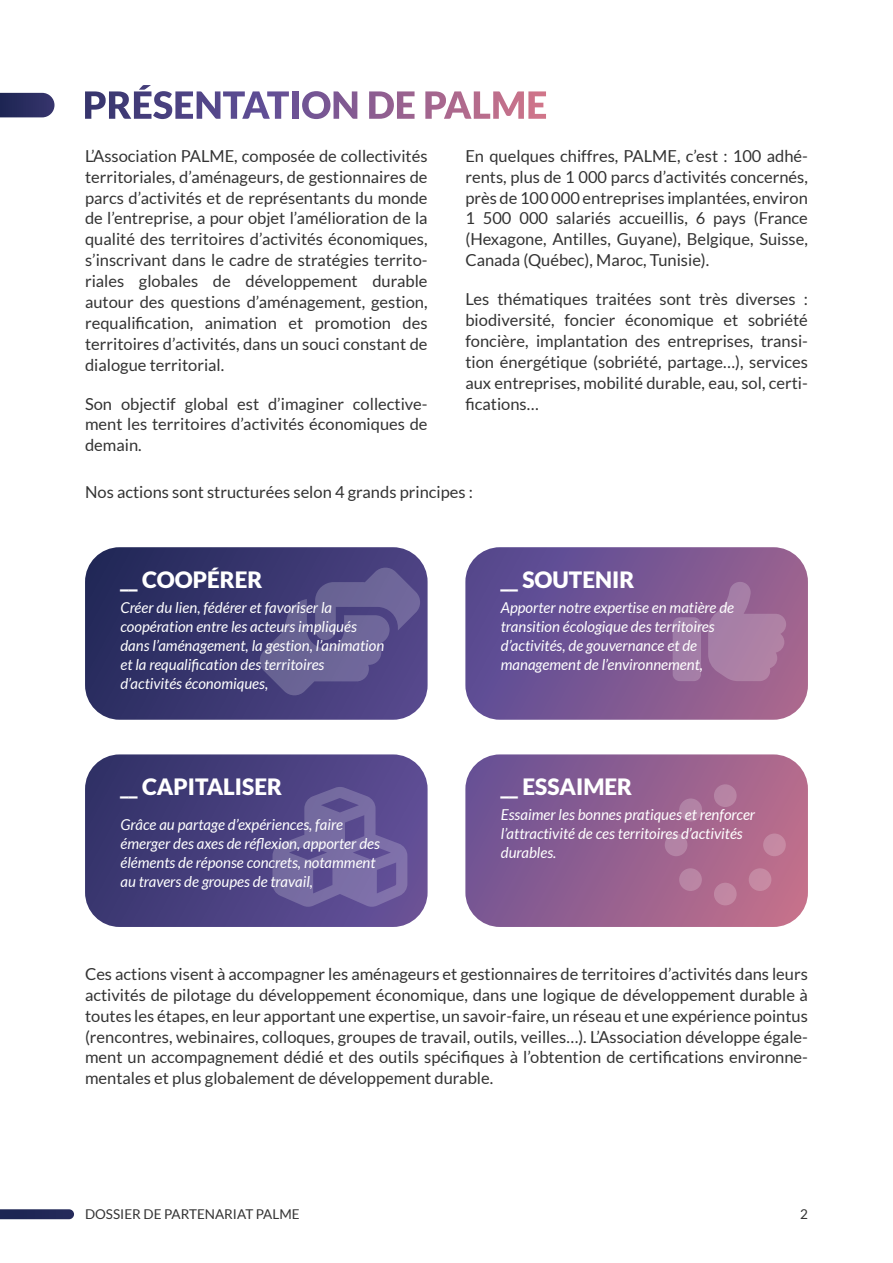
<style>
.page{position:relative;width:893px;height:1263px;background:#fff}
.page>*{position:absolute;margin:0;border:0;box-sizing:border-box;transform-origin:0 0}
.t1{font:900 22.5px "Lato";color:#fff}
.t2{font:16.5px/20.9px "Lato";color:#333;text-align:justify}
.t3{font:italic 15px/19px "Lato";color:#fff}
.t4{font:13.5px "Lato";color:#333}
</style>
<div class="page">
<svg style="left:85px;top:85px;width:204px;height:34px"></svg>
<div style="left:292px;top:91px;width:6px;height:28px;background:#6d5295"></div>
<svg style="left:302px;top:91px;width:55px;height:28px"></svg>
<svg style="left:369px;top:91px;width:46px;height:28px"></svg>
<svg style="left:425px;top:91px;width:121px;height:28px"></svg>
<svg style="left:0;top:93px;width:55px;height:24px"></svg>
<svg style="left:0;top:1209px;width:74px;height:10px"></svg>
<div style="left:85px;top:547px;width:343px;height:173px;background:linear-gradient(to right,#23285a,#574a8c);border-radius:35px"></div>
<div style="left:85px;top:754px;width:343px;height:173px;background:linear-gradient(to right,#34336b,#635097);border-radius:35px"></div>
<svg style="left:258px;top:566px;width:164px;height:131px;background:#585189"></svg>
<svg style="left:272px;top:786px;width:135px;height:121px;background:#695d99"></svg>
<div style="left:465px;top:547px;width:343px;height:173px;background:linear-gradient(to right,#564a95,#a46690);border-radius:35px"></div>
<div style="left:465px;top:754px;width:343px;height:173px;background:linear-gradient(to right,#6f5395,#bd6f8c);border-radius:35px"></div>
<svg style="left:665px;top:784px;width:121px;height:121px;background:#ae6e91"></svg>
<svg style="left:673px;top:581px;width:113px;height:100px;background:#9e729d"></svg>
<p class="t2" style="left:85px;top:146px;width:344px">L’Association PALME, composée de collectivités territoriales, d’aménageurs, de gestionnaires de parcs d’activités et de représentants du monde de l’entreprise, a pour objet l’amélioration de la qualité des territoires d’activités économiques, s’inscrivant dans le cadre de stratégies territo&shy;riales globales de développement durable autour des questions d’aménagement, gestion, requalification, animation et promotion des territoires d’activités, dans un souci constant de dialogue territorial.</p>
<p class="t2" style="left:85px;top:394px;width:344px">Son objectif global est d’imaginer collective&shy;ment les territoires d’activités économiques de demain.</p>
<p class="t2" style="left:465px;top:146px;width:344px">En quelques chiffres, PALME, c’est : 100 adhé&shy;rents, plus de 1 000 parcs d’activités concernés, près de 100 000 entreprises implantées, environ 1 500 000 salariés accueillis, 6 pays (France (Hexagone, Antilles, Guyane), Belgique, Suisse, Canada (Québec), Maroc, Tunisie).</p>
<p class="t2" style="left:465px;top:290px;width:344px">Les thématiques traitées sont très diverses : biodiversité, foncier économique et sobriété foncière, implantation des entreprises, transi&shy;tion énergétique (sobriété, partage…), services aux entreprises, mobilité durable, eau, sol, certi&shy;fications…</p>
<p class="t2" style="left:85px;top:483px;width:389px">Nos actions sont structurées selon 4 grands principes :</p>
<h1 class="t1" style="left:120px;top:570px;width:144px">__ COOPÉRER</h1>
<p class="t3" style="left:120px;top:599px;width:265px">Créer du lien, fédérer et favoriser la coopération entre les acteurs impliqués dans l’aménagement, la gestion, l’animation et la requalification des territoires d’activités économiques,</p>
<h1 class="t1" style="left:500px;top:570px;width:135px">__ SOUTENIR</h1>
<p class="t3" style="left:501px;top:599px;width:235px">Apporter notre expertise en matière de transition écologique des territoires d’activités, de gouvernance et de management de l’environnement,</p>
<h1 class="t1" style="left:120px;top:777px;width:164px">__ CAPITALISER</h1>
<p class="t3" style="left:120px;top:816px;width:261px">Grâce au partage d’expériences, faire émerger des axes de réflexion, apporter des éléments de réponse concrets, notamment au travers de groupes de travail,</p>
<h1 class="t1" style="left:500px;top:777px;width:133px">__ ESSAIMER</h1>
<p class="t3" style="left:501px;top:806px;width:256px">Essaimer les bonnes pratiques et renforcer l’attractivité de ces territoires d’activités durables.</p>
<p class="t2" style="left:85px;top:964px;width:724px">Ces actions visent à accompagner les aménageurs et gestionnaires de territoires d’activités dans leurs activités de pilotage du développement économique, dans une logique de développement durable à toutes les étapes, en leur apportant une expertise, un savoir-faire, un réseau et une expérience pointus (rencontres, webinaires, colloques, groupes de travail, outils, veilles…). L’Association développe égale&shy;ment un accompagnement dédié et des outils spécifiques à l’obtention de certifications environne&shy;mentales et plus globalement de développement durable.</p>
<p class="t4" style="left:85px;top:1208px;width:216px">DOSSIER DE PARTENARIAT PALME</p>
<p class="t4" style="left:800px;top:1208px;width:9px">2</p>
</div>
